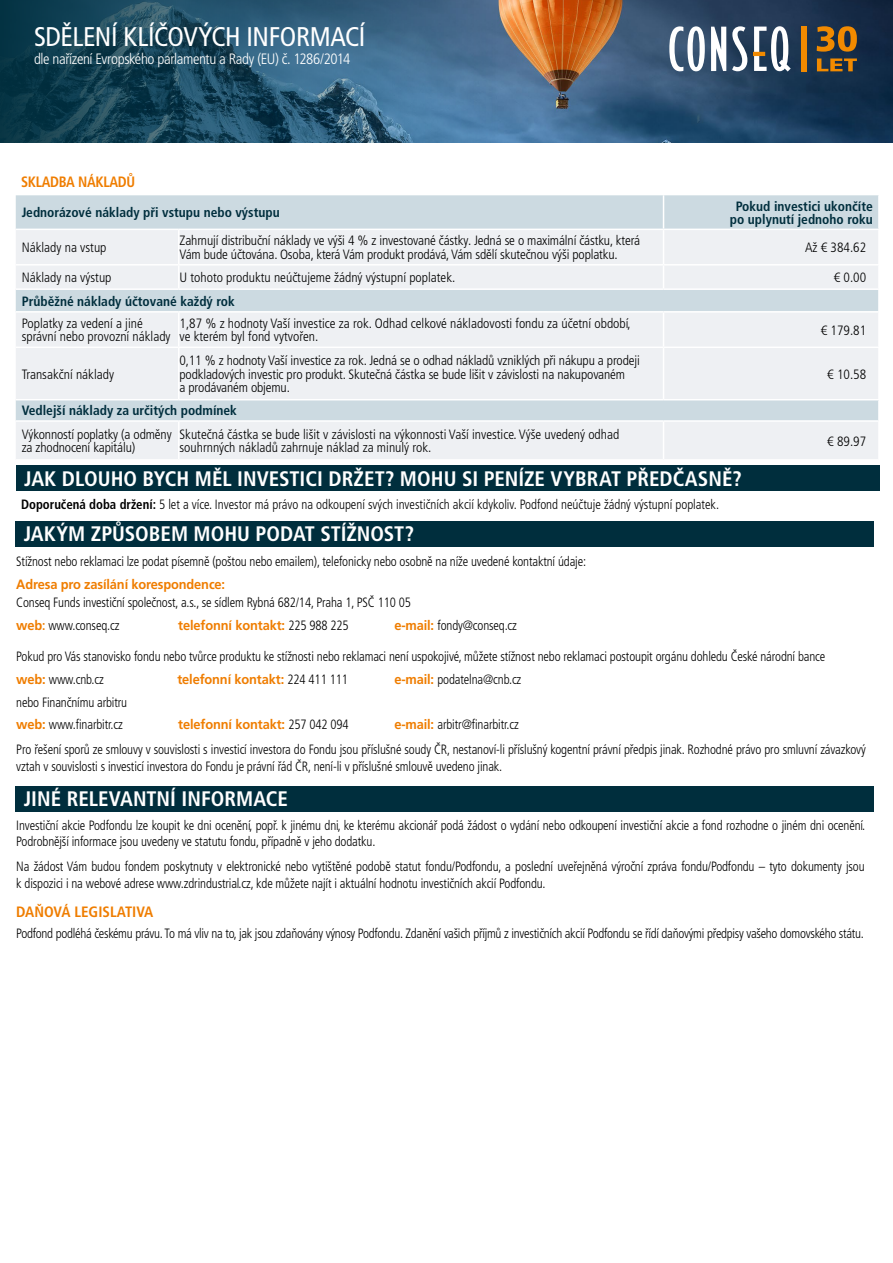
<style>
.page{position:relative;width:893px;height:1263px;background:#fff}
.page>*{position:absolute;margin:0;border:0;box-sizing:border-box;transform-origin:0 0}
.t1{font:condensed 27px "Frutiger LT Pro";letter-spacing:-.015em;color:#fff}
.t2{font:700 condensed 21px "Frutiger LT Pro";color:#fff}
.t3{font:300 condensed 15px "Frutiger LT Pro";letter-spacing:-.025em;color:#fff}
.t4{font:700 condensed 15px "Frutiger LT Pro";color:#ef7d00}
.t5{font:700 condensed 15px "Frutiger LT Pro";letter-spacing:-.02em;color:#ef7d00;scale:.95 1}
.t6{font:300 condensed 13.5px/22.8px "Frutiger LT Pro";letter-spacing:-.01em;color:#000;scale:.95 1}
.t7{font:300 condensed 13.5px/13.5px "Frutiger LT Pro";letter-spacing:-.01em;color:#000}
.t8{font:700 condensed 13.5px/13.5px "Frutiger LT Pro";color:#002e3d;text-align:center}
.t9{font:700 13.5px "Frutiger LT Pro";letter-spacing:-.01em;color:#ef7d00;scale:.95 1}
.s1{font-weight:700}
.s2{font-weight:700;font-stretch:normal;color:#ef7d00}
.s3{font-weight:700;color:#ef7d00}
.s4{font-weight:300;font-stretch:condensed;color:#000}
</style>
<div class="page">
<img style="left:496px;top:0;width:397px;height:142px">
<svg style="left:0;top:0;width:496px;height:142px;background:#295670"></svg>
<svg style="left:669px;top:26px;width:36px;height:45px"></svg>
<svg style="left:711px;top:27px;width:15px;height:44px"></svg>
<svg style="left:732px;top:26px;width:15px;height:45px"></svg>
<svg style="left:754px;top:26px;width:37px;height:46px"></svg>
<hr style="left:753px;top:52px;width:12px;height:4px;background:#f18a00">
<div style="left:801px;top:26px;width:5px;height:45px;background:#f18a00"></div>
<svg style="left:817px;top:58px;width:40px;height:13px"></svg>
<svg style="left:817px;top:26px;width:40px;height:26px"></svg>
<div style="left:15px;top:786px;width:859px;height:25px;background:#002e3d"></div>
<div style="left:15px;top:521px;width:859px;height:25px;background:#002e3d"></div>
<div style="left:16px;top:465px;width:864px;height:25px;background:#002e3d"></div>
<div style="left:16px;top:195px;width:862px;height:34px;background:#ccdae1"></div>
<svg style="left:16px;top:230px;width:862px;height:229px;background:#e7ebef"></svg>
<hr style="left:16px;top:288px;width:163px;height:2px;background:#fff">
<hr style="left:178px;top:230px;width:2px;height:34px;background:#fff">
<hr style="left:663px;top:230px;width:1px;height:34px;background:#fff">
<hr style="left:16px;top:264px;width:163px;height:2px;background:#fff">
<hr style="left:179px;top:264px;width:484px;height:2px;background:#fff">
<hr style="left:178px;top:266px;width:2px;height:22px;background:#fff">
<hr style="left:663px;top:264px;width:217px;height:2px;background:#fff">
<svg style="left:663px;top:266px;width:1px;height:22px"></svg>
<hr style="left:179px;top:288px;width:484px;height:2px;background:#fff">
<hr style="left:663px;top:288px;width:217px;height:2px;background:#fff">
<hr style="left:16px;top:311px;width:163px;height:2px;background:#fff">
<hr style="left:179px;top:311px;width:484px;height:2px;background:#fff">
<hr style="left:178px;top:313px;width:2px;height:33px;background:#fff">
<hr style="left:663px;top:311px;width:217px;height:2px;background:#fff">
<hr style="left:663px;top:313px;width:1px;height:33px;background:#fff">
<hr style="left:16px;top:346px;width:163px;height:2px;background:#fff">
<hr style="left:179px;top:346px;width:484px;height:2px;background:#fff">
<hr style="left:178px;top:348px;width:2px;height:51px;background:#fff">
<hr style="left:663px;top:346px;width:217px;height:2px;background:#fff">
<hr style="left:663px;top:348px;width:1px;height:51px;background:#fff">
<hr style="left:16px;top:399px;width:163px;height:1px;background:#fff">
<hr style="left:179px;top:399px;width:484px;height:1px;background:#fff">
<hr style="left:663px;top:399px;width:217px;height:1px;background:#fff">
<hr style="left:16px;top:420px;width:163px;height:2px;background:#fff">
<hr style="left:179px;top:420px;width:484px;height:2px;background:#fff">
<hr style="left:178px;top:422px;width:2px;height:37px;background:#fff">
<hr style="left:663px;top:420px;width:217px;height:2px;background:#fff">
<hr style="left:663px;top:422px;width:1px;height:37px;background:#fff">
<hr style="left:663px;top:195px;width:1px;height:34px;background:#fff">
<h1 class="t1" style="left:34px;top:21px;width:333px">SDĚLENÍ KLÍČOVÝCH INFORMACÍ</h1>
<p class="t3" style="left:34px;top:50px;width:318px">dle nařízení Evropského parlamentu a Rady (EU) č. 1286/2014</p>
<p class="t5" style="left:21px;top:173px;width:122px">SKLADBA NÁKLADŮ</p>
<p class="t8" style="left:22px;top:206px;width:259px">Jednorázové náklady při vstupu nebo výstupu</p>
<p class="t8" style="left:730px;top:199px;width:144px">Pokud investici ukončíte po uplynutí jednoho roku</p>
<p class="t7" style="left:22px;top:241px;width:86px">Náklady na vstup</p>
<p class="t7" style="left:180px;top:234px;width:462px">Zahrnují distribuční náklady ve výši 4 % z investované částky. Jedná se o maximální částku, která<br>Vám bude účtována. Osoba, která Vám produkt prodává, Vám sdělí skutečnou výši poplatku.</p>
<p class="t7" style="left:805px;top:241px;width:63px">Až € 384.62</p>
<p class="t7" style="left:22px;top:271px;width:91px">Náklady na výstup</p>
<p class="t7" style="left:180px;top:271px;width:277px">U tohoto produktu neúčtujeme žádný výstupní poplatek.</p>
<p class="t7" style="left:834px;top:271px;width:34px">€ 0.00</p>
<p class="t8" style="left:22px;top:294px;width:215px">Průběžné náklady účtované každý rok</p>
<p class="t7" style="left:22px;top:317px;width:150px">Poplatky za vedení a jiné správní nebo provozní náklady</p>
<p class="t7" style="left:180px;top:317px;width:453px">1,87 % z hodnoty Vaší investice za rok. Odhad celkové nákladovosti fondu za účetní období, ve kterém byl fond vytvořen.</p>
<p class="t7" style="left:821px;top:323px;width:47px">€ 179.81</p>
<p class="t7" style="left:22px;top:367px;width:94px">Transakční náklady</p>
<p class="t7" style="left:180px;top:354px;width:462px">0,11 % z hodnoty Vaší investice za rok. Jedná se o odhad nákladů vzniklých při nákupu a prodeji podkladových investic pro produkt. Skutečná částka se bude lišit v závislosti na nakupovaném<br>a prodávaném objemu.</p>
<p class="t7" style="left:827px;top:367px;width:40px">€ 10.58</p>
<p class="t8" style="left:22px;top:404px;width:217px">Vedlejší náklady za určitých podmínek</p>
<p class="t7" style="left:22px;top:427px;width:151px">Výkonností poplatky (a odměny za zhodnocení kapitálu)</p>
<p class="t7" style="left:180px;top:427px;width:441px">Skutečná částka se bude lišit v závislosti na výkonnosti Vaší investice. Výše uvedený odhad souhrnných nákladů zahrnuje náklad za minulý rok.</p>
<p class="t7" style="left:827px;top:434px;width:40px">€ 89.97</p>
<h2 class="t2" style="left:24px;top:466px;width:719px">JAK DLOUHO BYCH MĚL INVESTICI DRŽET? MOHU SI PENÍZE VYBRAT PŘEDČASNĚ?</h2>
<p class="t6" style="left:21px;top:493px;width:736px"><span class="s1">Doporučená doba držení:</span> 5 let a více. Investor má právo na odkoupení svých investičních akcií kdykoliv. Podfond neúčtuje žádný výstupní poplatek.</p>
<h2 class="t2" style="left:24px;top:522px;width:392px">JAKÝM ZPŮSOBEM MOHU PODAT STÍŽNOST?</h2>
<p class="t6" style="left:16px;top:550px;width:601px">Stížnost nebo reklamaci lze podat písemně (poštou nebo emailem), telefonicky nebo osobně na níže uvedené kontaktní údaje:</p>
<p class="t9" style="left:16px;top:576px;width:221px">Adresa pro zasílání korespondence:</p>
<p class="t6" style="left:16px;top:591px;width:417px">Conseq Funds investiční společnost, a.s., se sídlem Rybná 682/14, Praha 1, PSČ 110 05 <span class="s2">web</span><span class="s3">:</span> www.conseq.cz</p>
<p class="t9" style="left:178px;top:617px;width:181px">telefonní kontakt: <span class="s4">225 988 225</span></p>
<p class="t6" style="left:394px;top:614px;width:131px"><span class="s2">e-mail:</span> fondy@conseq.cz</p>
<p class="t6" style="left:16px;top:645px;width:853px">Pokud pro Vás stanovisko fondu nebo tvůrce produktu ke stížnosti nebo reklamaci není uspokojivé, můžete stížnost nebo reklamaci postoupit orgánu dohledu České národní bance <span class="s2">web:</span> www.cnb.cz</p>
<p class="t9" style="left:177px;top:671px;width:181px">telefonní kontakt: <span class="s4">224 411 111</span></p>
<p class="t6" style="left:394px;top:668px;width:135px"><span class="s2">e-mail:</span> podatelna@cnb.cz</p>
<p class="t6" style="left:16px;top:691px;width:118px">nebo Finančnímu arbitru <span class="s2">web:</span> www.finarbitr.cz</p>
<p class="t6" style="left:16px;top:712px;width:896px;line-height:25px;text-indent:378px"><span class="s2">e-mail:</span> arbitr@finarbitr.cz<br>Pro řešení sporů ze smlouvy v souvislosti s investicí investora do Fondu jsou příslušné soudy ČR, nestanoví-li příslušný kogentní právní předpis jinak. Rozhodné právo pro smluvní závazkový</p>
<p class="t6" style="left:16px;top:755px;width:513px">vztah v souvislosti s investicí investora do Fondu je právní řád ČR, není-li v příslušné smlouvě uvedeno jinak.</p>
<p class="t9" style="left:178px;top:717px;width:181px">telefonní kontakt: <span class="s4">257 042 094</span></p>
<h2 class="t2" style="left:24px;top:787px;width:266px">JINÉ RELEVANTNÍ INFORMACE</h2>
<p class="t6" style="left:16px;top:817px;width:895px;line-height:16.5px">Investiční akcie Podfondu lze koupit ke dni ocenění, popř. k jinému dni, ke kterému akcionář podá žádost o vydání nebo odkoupení investiční akcie a fond rozhodne o jiném dni ocenění.<br>Podrobnější informace jsou uvedeny ve statutu fondu, případně v jeho dodatku.</p>
<p class="t6" style="left:16px;top:859px;width:894px;line-height:16.5px">Na žádost Vám budou fondem poskytnuty v elektronické nebo vytištěné podobě statut fondu/Podfondu, a poslední uveřejněná výroční zpráva fondu/Podfondu – tyto dokumenty jsou k dispozici i na webové adrese www.zdrindustrial.cz, kde můžete najít i aktuální hodnotu investičních akcií Podfondu.</p>
<p class="t4" style="left:16px;top:903px;width:139px">DAŇOVÁ LEGISLATIVA</p>
<p class="t6" style="left:16px;top:922px;width:894px">Podfond podléhá českému právu. To má vliv na to, jak jsou zdaňovány výnosy Podfondu. Zdanění vašich příjmů z investičních akcií Podfondu se řídí daňovými předpisy vašeho domovského státu.</p>
</div>
